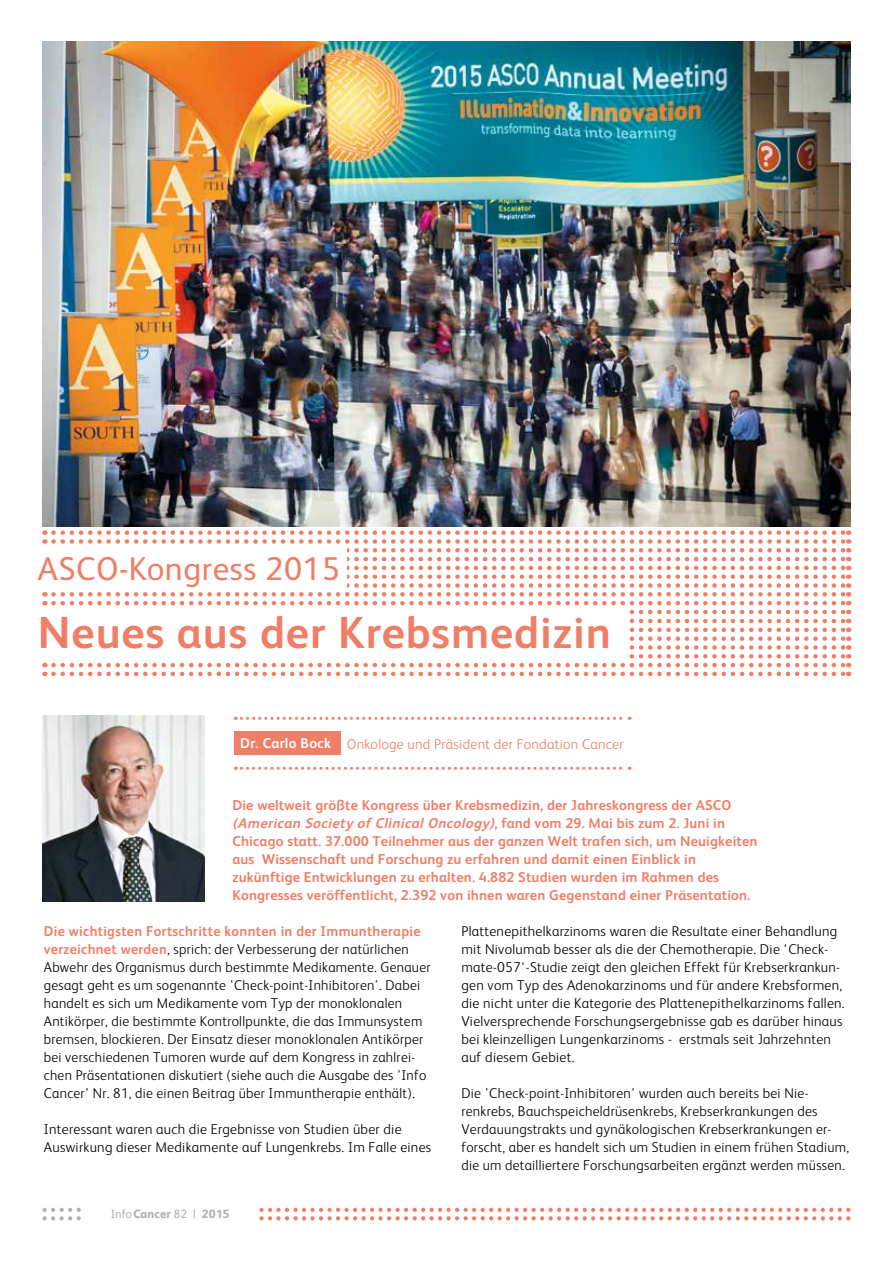
<style>
.page{position:relative;width:893px;height:1263px;background:#fff}
.page>*{position:absolute;margin:0;border:0;box-sizing:border-box;transform-origin:0 0}
.t1{font:700 45px "FS Albert";letter-spacing:.02em;color:#ef7e67}
.t2{font:33px "FS Albert";letter-spacing:.02em;color:#ef7e67}
.t3{font:300 14.25px/18px "FS Albert";letter-spacing:.02em;color:#000}
.t4{font:700 14.25px/18px "FS Albert";letter-spacing:.01em;color:#ef7e67}
.t5{font:300 14.25px "FS Albert";letter-spacing:.02em;color:#ef7e67}
.t6{font:800 12px "FS Albert";letter-spacing:.005em;color:#b3b2b2}
.s1{font-weight:700;color:#fff}
.s2{font-style:italic}
.s3{font-weight:700;color:#ef7e67}
.s4{font-weight:400}
</style>
<div class="page">
<svg style="left:43px;top:1208px;width:38px;height:12px"></svg>
<img style="left:42px;top:42px;width:808px;height:484px">
<svg style="left:259px;top:1208px;width:591px;height:12px"></svg>
<img style="left:43px;top:716px;width:161px;height:185px">
<svg style="left:44px;top:530px;width:1px;height:146px"></svg>
<svg style="left:53px;top:530px;width:796px;height:146px"></svg>
<div style="left:34px;top:546px;width:313px;height:42px;background:#fff"></div>
<div style="left:34px;top:608px;width:592px;height:51px;background:#fff"></div>
<div style="left:234px;top:732px;width:106px;height:23px;background:#ef7e67"></div>
<svg style="left:235px;top:767px;width:395px;height:3px"></svg>
<svg style="left:235px;top:717px;width:395px;height:3px"></svg>
<h2 class="t2" style="left:38px;top:547px;width:303px">ASCO-Kongress 2015</h2>
<h1 class="t1" style="left:38px;top:602px;width:574px">Neues aus der Krebsmedizin</h1>
<p class="t5" style="left:240px;top:735px;width:385px"><span class="s1">Dr. Carlo Bock</span> Onkologe und Präsident der Fondation Cancer</p>
<p class="t4" style="left:232px;top:796px;width:527px">Die weltweit größte Kongress über Krebsmedizin, der Jahreskongress der ASCO <span class="s2">(American Society ofClinicalOncology)</span>, fa n d v o m 2 9 . M a i b i s z u m 2 . J u n i i n Chicago statt. 37.000 Teilnehmer aus der ganzen Welt trafen sich, um Neuigkeiten aus Wissenschaft und Forschung zu erfahren und damit einen Einblick in zukünftige Entwicklungen zu erhalten. 4.882 Studien wurden im Rahmen des Kongresses veröffentlicht, 2.392 von ihnen waren Gegenstand einer Präsentation.</p>
<p class="t3" style="left:44px;top:921px;width:388px"><span class="s3">Die wichtigsten Fortschritte konnten in der Immuntherapie verzeichnet werden</span>, sprich: der Verbesserung der natürlichen Abwehr des Organismus durch bestimmte Medikamente. Genauer gesagt geht es um sogenannte 'Check-point-Inhibitoren'. Dabei handelt es sich um Medikamente vom Typ der monoklonalen Antikörper, die bestimmte Kontrollpunkte, die das Immunsystem bremsen, blockieren. Der Einsatz dieser monoklonalen Antikörper bei verschiedenen Tumoren wurde auf dem Kongress in zahlrei&shy;chen Präsentationen diskutiert (siehe auch die Ausgabe des 'Info Cancer' Nr. 81, die einen Beitrag über Immuntherapie enthält).</p>
<p class="t3" style="left:44px;top:1119px;width:389px">Interessant waren auch die Ergebnisse von Studien über die<br>Auswirkung dieser Medikamente auf Lungenkrebs. Im Falle eines</p>
<p class="t6" style="left:111px;top:1205px;width:120px"><span class="s4">Info</span>Cancer <span class="s4">82 |</span> 2015</p>
<p class="t3" style="left:461px;top:921px;width:385px">Plattenepithelkarzinoms waren die Resultate einer Behandlung mit Nivolumab besser als die der Chemotherapie. Die ‘Check&shy;mate-057‘-Studie zeigt den gleichen Effekt für Krebserkrankun&shy;gen vom Typ des Adenokarzinoms und für andere Krebsformen, die nicht unter die Kategorie des Plattenepithelkarzinoms fallen.<br>Vielversprechende Forschungsergebnisse gab es darüber hinaus bei kleinzelligen Lungenkarzinoms - erstmals seit Jahrzehnten auf diesem Gebiet.</p>
<p class="t3" style="left:461px;top:1083px;width:389px">Die 'Check-point-Inhibitoren' wurden auch bereits bei Nie&shy;renkrebs, Bauchspeicheldrüsenkrebs, Krebserkrankungen des Verdauungstrakts und gynäkologischen Krebserkrankungen er&shy;forscht, aber es handelt sich um Studien in einem frühen Stadium, die um detailliertere Forschungsarbeiten ergänzt werden müssen.</p>
</div>
